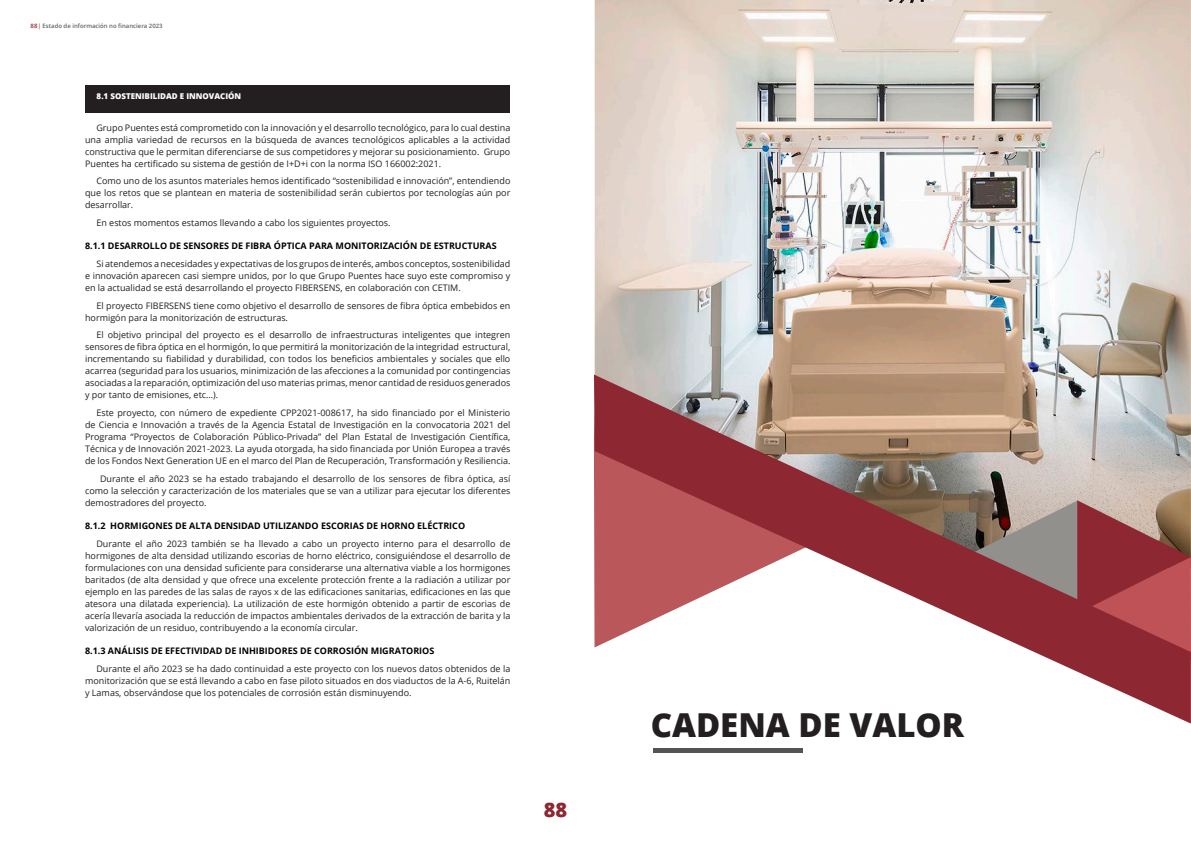
<style>
.page{position:relative;width:1191px;height:842px;background:#fff}
.page>*{position:absolute;margin:0;border:0;box-sizing:border-box;transform-origin:0 0}
.t1{font:800 33px "Open Sans";color:#231f20}
.t2{font:800 20px "Open Sans";color:#8d2833}
.parrafos{font:9px/12px "Open Sans";color:#231f20;text-align:justify}
.titulo02{font:700 9px "Open Sans";color:#000}
.t3{font:800 8px "Open Sans";color:#fff}
.t4{font:600 6px "Open Sans";color:#636366}
.s1{color:#8d2833}
</style>
<div class="page">
<div style="left:86px;top:85px;width:424px;height:27px;background:#231f20"></div>
<img style="left:594px;top:0;width:596px;height:374px">
<svg style="left:594px;top:374px;width:596px;height:349px"></svg>
<svg style="left:964px;top:500px;width:227px;height:160px;background:#9b5759"></svg>
<hr style="left:653px;top:748px;width:149px;height:4px;background:#525455">
<p class="t4" style="left:31px;top:21px;width:134px"><span class="s1">88</span>| Estado de información no financiera 2023</p>
<p class="t3" style="left:97px;top:90px;width:146px">8.1 SOSTENIBILIDAD E INNOVACIÓN</p>
<p class="parrafos" style="left:85px;top:121px;width:427px;text-indent:11px">Grupo Puentes está comprometido con la innovación y el desarrollo tecnológico, para lo cual destina una amplia variedad de recursos en la búsqueda de avances tecnológicos aplicables a la actividad constructiva que le permitan diferenciarse de sus competidores y mejorar su posicionamiento. Grupo Puentes ha certificado su sistema de gestión de I+D+i con la norma ISO 166002:2021.</p>
<p class="parrafos" style="left:85px;top:175px;width:427px;text-indent:11px">Como uno de los asuntos materiales hemos identificado “sostenibilidad e innovación”, entendiendo que los retos que se plantean en materia de sostenibilidad serán cubiertos por tecnologías aún por desarrollar.</p>
<p class="parrafos" style="left:96px;top:217px;width:296px">En estos momentos estamos llevando a cabo los siguientes proyectos.</p>
<p class="titulo02" style="left:85px;top:240px;width:413px">8.1.1 DESARROLLO DE SENSORES DE FIBRA ÓPTICA PARA MONITORIZACIÓN DE ESTRUCTURAS</p>
<p class="parrafos" style="left:85px;top:258px;width:427px;text-indent:11px">Si atendemos a necesidades y expectativas de los grupos de interés, ambos conceptos, sostenibilidad e innovación aparecen casi siempre unidos, por lo que Grupo Puentes hace suyo este compromiso y en la actualidad se está desarrollando el proyecto FIBERSENS, en colaboración con CETIM.</p>
<p class="parrafos" style="left:85px;top:299px;width:427px;text-indent:11px">El proyecto FIBERSENS tiene como objetivo el desarrollo de sensores de fibra óptica embebidos en hormigón para la monitorización de estructuras.</p>
<p class="parrafos" style="left:85px;top:329px;width:427px;text-indent:11px">El objetivo principal del proyecto es el desarrollo de infraestructuras inteligentes que integren sensores de fibra óptica en el hormigón, lo que permitirá la monitorización de la integridad estructural, incrementando su fiabilidad y durabilidad, con todos los beneficios ambientales y sociales que ello acarrea (seguridad para los usuarios, minimización de las afecciones a la comunidad por contingencias asociadas a la reparación, optimización del uso materias primas, menor cantidad de residuos generados y por tanto de emisiones, etc…).</p>
<p class="parrafos" style="left:85px;top:407px;width:427px;text-indent:11px">Este proyecto, con número de expediente CPP2021-008617, ha sido financiado por el Ministerio de Ciencia e Innovación a través de la Agencia Estatal de Investigación en la convocatoria 2021 del Programa “Proyectos de Colaboración Público-Privada” del Plan Estatal de Investigación Científica, Técnica y de Innovación 2021-2023. La ayuda otorgada, ha sido financiada por Unión Europea a través de los Fondos Next Generation UE en el marco del Plan de Recuperación, Transformación y Resiliencia.</p>
<p class="parrafos" style="left:85px;top:472px;width:427px;text-indent:15px">Durante el año 2023 se ha estado trabajando el desarrollo de los sensores de fibra óptica, así como la selección y caracterización de los materiales que se van a utilizar para ejecutar los diferentes demostradores del proyecto.</p>
<p class="titulo02" style="left:85px;top:519px;width:381px">8.1.2 HORMIGONES DE ALTA DENSIDAD UTILIZANDO ESCORIAS DE HORNO ELÉCTRICO</p>
<p class="parrafos" style="left:85px;top:537px;width:427px;text-indent:11px">Durante el año 2023 también se ha llevado a cabo un proyecto interno para el desarrollo de hormigones de alta densidad utilizando escorias de horno eléctrico, consiguiéndose el desarrollo de formulaciones con una densidad suficiente para considerarse una alternativa viable a los hormigones baritados (de alta densidad y que ofrece una excelente protección frente a la radiación a utilizar por ejemplo en las paredes de las salas de rayos x de las edificaciones sanitarias, edificaciones en las que atesora una dilatada experiencia). La utilización de este hormigón obtenido a partir de escorias de acería llevaría asociada la reducción de impactos ambientales derivados de la extracción de barita y la valorización de un residuo, contribuyendo a la economía circular.</p>
<p class="titulo02" style="left:85px;top:644px;width:351px">8.1.3 ANÁLISIS DE EFECTIVIDAD DE INHIBIDORES DE CORROSIÓN MIGRATORIOS</p>
<p class="parrafos" style="left:85px;top:662px;width:427px;text-indent:11px">Durante el año 2023 se ha dado continuidad a este proyecto con los nuevos datos obtenidos de la monitorización que se está llevando a cabo en fase piloto situados en dos viaductos de la A-6, Ruitelán y Lamas, observándose que los potenciales de corrosión están disminuyendo.</p>
<h2 class="t2" style="left:543px;top:794px;width:25px">88</h2>
<p class="t1" style="left:650px;top:700px;width:315px">CADENA DE VALOR</p>
</div>
